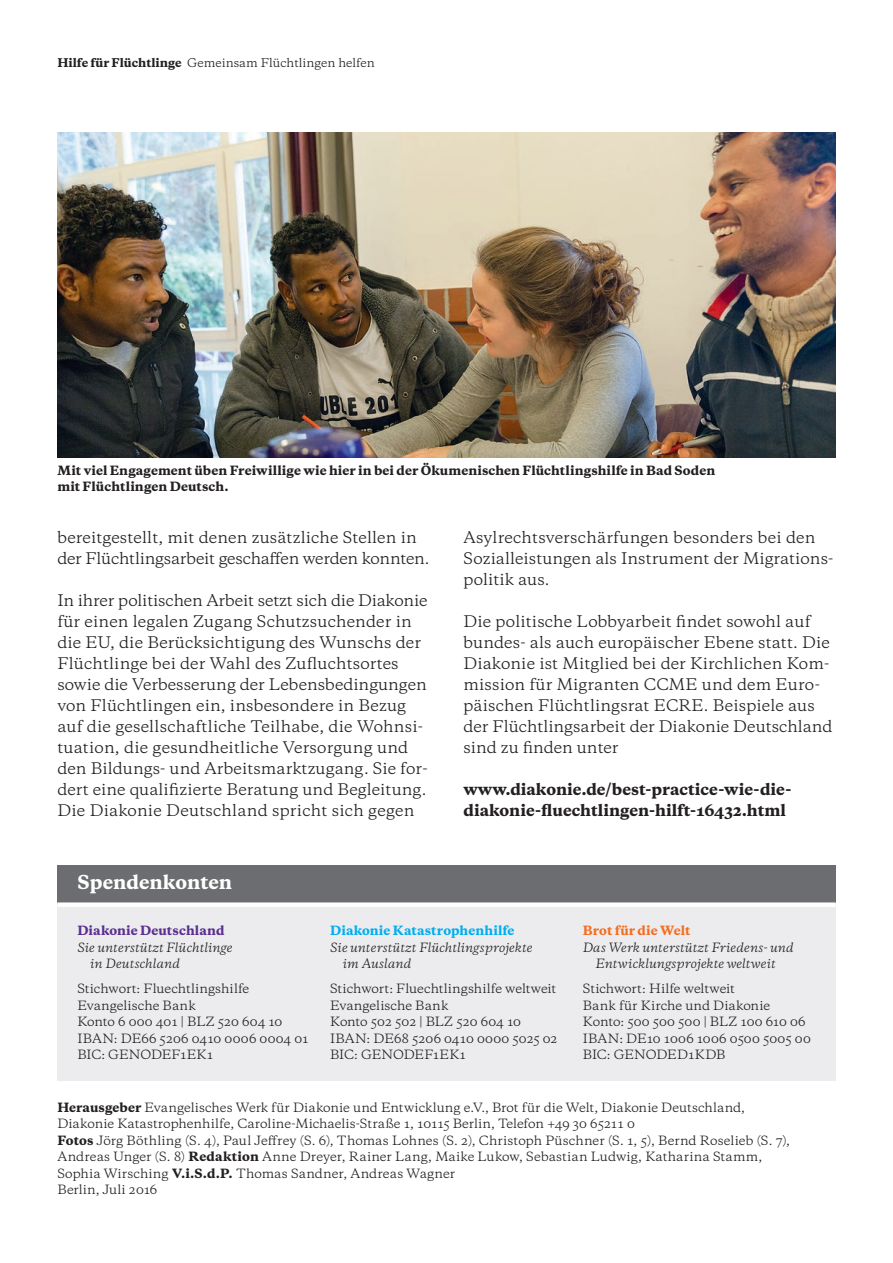
<style>
.page{position:relative;width:893px;height:1263px;background:#fff}
.page>*{position:absolute;margin:0;border:0;box-sizing:border-box;transform-origin:0 0}
.t1{font:800 18px "Galaxie Copernicus";color:#fff}
.t2{font:15px/21px "Galaxie Copernicus";letter-spacing:.01em;color:#231f20}
.t3{font:800 15px/21px "Galaxie Copernicus";color:#231f20}
.t4{font:12px/16.5px "Galaxie Copernicus";letter-spacing:.005em;color:#231f20}
.t5{font:italic 12px/16.5px "Galaxie Copernicus";letter-spacing:.005em;color:#231f20}
.t6{font:800 12px/16.5px "Galaxie Copernicus";letter-spacing:.01em;color:#231f20}
.t7{font:800 12px "Galaxie Copernicus";letter-spacing:.01em;color:#00aeef}
.t8{font:800 12px "Galaxie Copernicus";letter-spacing:.01em;color:#5b2e91}
.t9{font:800 12px "Galaxie Copernicus";letter-spacing:.005em;color:#f36e21}
.t10{font:11.25px "Galaxie Copernicus";color:#231f20}
.s1{font-weight:800}
</style>
<div class="page">
<div style="left:57px;top:865px;width:779px;height:216px;background:#ececee"></div>
<div style="left:57px;top:865px;width:779px;height:38px;background:#6c6d70"></div>
<div style="left:57px;top:902px;width:779px;height:5px;background:#fff"></div>
<img style="left:57px;top:132px;width:779px;height:326px">
<p class="t10" style="left:57px;top:55px;width:319px"><span class="s1">Hilfe für Flüchtlinge</span> Gemeinsam Flüchtlingen helfen</p>
<p class="t6" style="left:57px;top:462px;width:659px">Mit viel Engagement üben Freiwillige wie hier in bei der Ökumenischen Flüchtlingshilfe in Bad Soden mit Flüchtlingen Deutsch.</p>
<p class="t2" style="left:57px;top:527px;width:374px">bereitgestellt, mit denen zusätzliche Stellen in der Flüchtlingsarbeit geschaffen werden konnten.</p>
<p class="t2" style="left:57px;top:590px;width:372px">In ihrer politischen Arbeit setzt sich die Diakonie für einen legalen Zugang Schutzsuchender in die EU, die Berücksichtigung des Wunschs der Flüchtlinge bei der Wahl des Zufluchtsortes sowie die Verbesserung der Lebensbedingungen von Flüchtlingen ein, insbesondere in Bezug auf die gesellschaftliche Teilhabe, die Wohnsi&shy;tuation, die gesundheitliche Versorgung und den Bildungs- und Arbeitsmarktzugang. Sie for&shy;dert eine qualifizierte Beratung und Begleitung.<br>Die Diakonie Deutschland spricht sich gegen</p>
<p class="t2" style="left:463px;top:527px;width:371px">Asylrechtsverschärfungen besonders bei den<br>Sozialleistungen als Instrument der Migrations&shy;politik aus.</p>
<p class="t2" style="left:463px;top:611px;width:371px">Die politische Lobbyarbeit findet sowohl auf bundes- als auch europäischer Ebene statt. Die Diakonie ist Mitglied bei der Kirchlichen Kom&shy;mission für Migranten CCME und dem Euro&shy;päischen Flüchtlingsrat ECRE. Beispiele aus der Flüchtlingsarbeit der Diakonie Deutschland sind zu finden unter</p>
<p class="t3" style="left:463px;top:779px;width:326px">www.diakonie.de/best-practice-wie-die-- diakonie-fluechtlingen-hilft-16432.html</p>
<p class="t1" style="left:77px;top:870px;width:156px">Spendenkonten</p>
<p class="t8" style="left:77px;top:923px;width:149px">Diakonie Deutschland</p>
<p class="t5" style="left:90px;top:939px;width:144px;text-indent:-13px">Sie unterstützt Flüchtlinge in Deutschland</p>
<p class="t4" style="left:77px;top:980px;width:233px">Stichwort: Fluechtlingshilfe<br>Evangelische Bank<br>Konto 6 000 401 | BLZ 520 604 10<br>IBAN: DE66 5206 0410 0006 0004 01<br>BIC: GENODEF1EK1</p>
<p class="t7" style="left:330px;top:923px;width:186px">Diakonie Katastrophenhilfe</p>
<p class="t5" style="left:343px;top:939px;width:191px;text-indent:-13px">Sie unterstützt Flüchtlingsprojekte im Ausland</p>
<p class="t4" style="left:330px;top:980px;width:229px">Stichwort: Fluechtlingshilfe weltweit<br>Evangelische Bank<br>Konto 502 502 | BLZ 520 604 10<br>IBAN: DE68 5206 0410 0000 5025 02<br>BIC: GENODEF1EK1</p>
<p class="t9" style="left:583px;top:923px;width:109px">Brot für die Welt</p>
<p class="t5" style="left:583px;top:939px;width:212px;text-align:center">Das Werk unterstützt Friedens- und<br>Entwicklungsprojekte weltweit</p>
<p class="t4" style="left:583px;top:980px;width:229px">Stichwort: Hilfe weltweit<br>Bank für Kirche und Diakonie<br>Konto: 500 500 500 | BLZ 100 610 06<br>IBAN: DE10 1006 1006 0500 5005 00<br>BIC: GENODED1KDB</p>
<p class="t4" style="left:57px;top:1099px;width:734px"><span class="s1">Herausgeber</span> Evangelisches Werk für Diakonie und Entwicklung e.V., Brot für die Welt, Diakonie Deutschland, Diakonie Katastrophenhilfe, Caroline-Michaelis-Straße 1, 10115 Berlin, Telefon +49 30 65211 0<br><span class="s1">Fotos</span> Jörg Böthling (S. 4), Paul Jeffrey (S. 6), Thomas Lohnes (S. 2), Christoph Püschner (S. 1, 5), Bernd Roselieb (S. 7), Andreas Unger (S. 8) <span class="s1">Redaktion</span> Anne Dreyer, Rainer Lang, Maike Lukow, Sebastian Ludwig, Katharina Stamm, Sophia Wirsching <span class="s1">V.i.S.d.P.</span> Thomas Sandner, Andreas Wagner<br>Berlin, Juli 2016</p>
</div>
